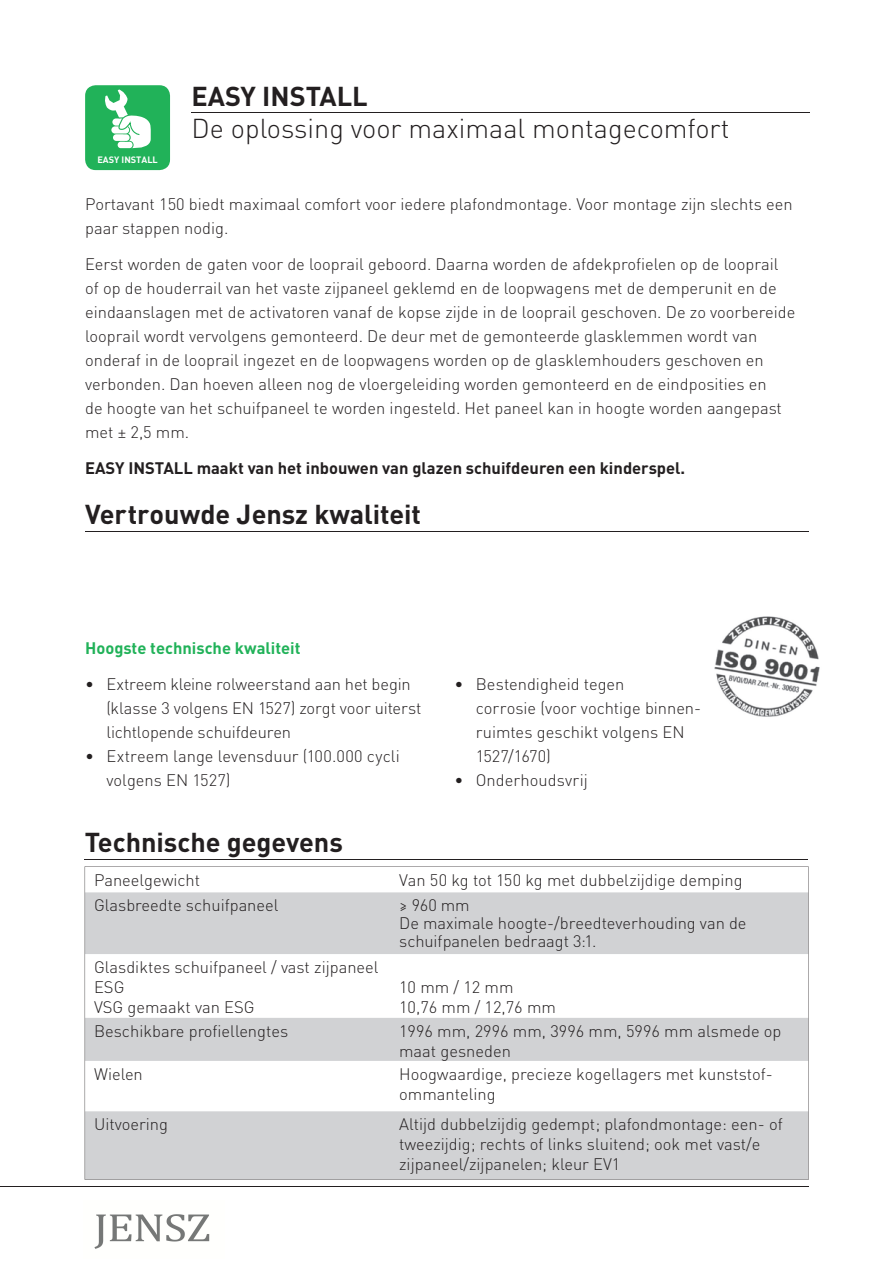
<style>
.page{position:relative;width:881px;height:1263px;background:#fff}
.page>*{position:absolute;margin:0;border:0;box-sizing:border-box;transform-origin:0 0}
.t1{font:700 27px "DIN Pro";letter-spacing:-.005em;color:#231f20}
.t2{font:300 27px "DIN Pro";color:#231f20}
.t3{font:300 16.5px/24px "DIN Pro";color:#231f20}
.t4{font:700 16.5px "DIN Pro";color:#231f20}
.t5{font:700 16.5px "DIN Pro";color:#21b259}
.t6{font:700 9.15px "DIN";color:#fff}
.s1{font-family:"Arial"}
</style>
<div class="page">
<hr style="left:191px;top:113px;width:618px;height:1px;background:#231f20">
<div style="left:85px;top:85px;width:85px;height:85px;background:#21b259;border-radius:11px"></div>
<svg style="left:105px;top:90px;width:46px;height:58px"></svg>
<hr style="left:0;top:1186px;width:808px;height:1px;background:#231f20">
<img style="left:714px;top:616px;width:106px;height:101px">
<hr style="left:85px;top:531px;width:723px;height:1px;background:#231f20">
<hr style="left:85px;top:859px;width:722px;height:1px;background:#231f20">
<svg style="left:85px;top:866px;width:723px;height:314px;fill:#d1d2d4"></svg>
<img style="left:94px;top:1214px;width:116px;height:35px">
<p class="t6" style="left:97px;top:154px;width:62px">EASY INSTALL</p>
<h1 class="t1" style="left:191px;top:78px;width:178px">EASY INSTALL</h1>
<h1 class="t2" style="left:191px;top:110px;width:539px">De oplossing voor maximaal montagecomfort</h1>
<p class="t3" style="left:85px;top:191px;width:708px">Portavant 150 biedt maximaal comfort voor iedere plafondmontage. Voor montage zijn slechts een paar stappen nodig.</p>
<p class="t3" style="left:85px;top:251px;width:711px">Eerst worden de gaten voor de looprail geboord. Daarna worden de afdekprofielen op de looprail of op de houderrail van het vaste zijpaneel geklemd en de loopwagens met de demperunit en de eindaanslagen met de activatoren vanaf de kopse zijde in de looprail geschoven. De zo voorbereide looprail wordt vervolgens gemonteerd. De deur met de gemonteerde glasklemmen wordt van onderaf in de looprail ingezet en de loopwagens worden op de glasklemhouders geschoven en verbonden. Dan hoeven alleen nog de vloergeleiding worden gemonteerd en de eindposities en<br>de hoogte van het schuifpaneel te worden ingesteld. Het paneel kan in hoogte worden aangepast met ± 2,5 mm.</p>
<p class="t4" style="left:85px;top:457px;width:601px">EASY INSTALL maakt van het inbouwen van glazen schuifdeuren een kinderspel.</p>
<h1 class="t1" style="left:85px;top:496px;width:337px">Vertrouwde <span class="s1">J</span>ensz kwaliteit</h1>
<p class="t5" style="left:85px;top:637px;width:217px">Hoogste technische kwaliteit</p>
<p class="t3" style="left:106px;top:671px;width:316px;text-indent:-21px">• Extreem kleine rolweerstand aan het begin (klasse 3 volgens EN 1527) zorgt voor uiterst lichtlopende schuifdeuren</p>
<p class="t3" style="left:106px;top:743px;width:295px;text-indent:-21px">• Extreem lange levensduur (100.000 cycli volgens EN 1527)</p>
<p class="t3" style="left:475px;top:671px;width:227px;text-indent:-21px">• Bestendigheid tegen<br>corrosie (voor vochtige binnen&shy;ruimtes geschikt volgens EN<br>1527/1670)</p>
<p class="t3" style="left:454px;top:767px;width:135px">• Onderhoudsvrij</p>
<h1 class="t1" style="left:85px;top:824px;width:260px">Technische gegevens</h1>
<p class="t3" style="left:94px;top:867px;width:108px">Paneelgewicht</p>
<p class="t3" style="left:399px;top:867px;width:345px">Van 50 kg tot 150 kg met dubbelzijdige demping</p>
<p class="t3" style="left:94px;top:893px;width:186px">Glasbreedte schuifpaneel</p>
<p class="t3" style="left:399px;top:896px;width:349px;line-height:17.7px">≥ 960 mm<br>De maximale hoogte-/breedteverhouding van de schuifpanelen bedraagt 3:1.</p>
<p class="t3" style="left:94px;top:956px;width:286px;line-height:19.8px">Glasdiktes schuifpaneel / vast zijpaneel<br>ESG<br>VSG gemaakt van ESG</p>
<p class="t3" style="left:399px;top:976px;width:158px;line-height:19.8px">10 mm / 12 mm<br>10,76 mm / 12,76 mm</p>
<p class="t3" style="left:94px;top:1018px;width:195px">Beschikbare profiellengtes</p>
<p class="t3" style="left:399px;top:1020px;width:384px;line-height:19.8px">1996 mm, 2996 mm, 3996 mm, 5996 mm alsmede op maat gesneden</p>
<p class="t3" style="left:94px;top:1061px;width:50px">Wielen</p>
<p class="t3" style="left:399px;top:1063px;width:375px;line-height:19.8px">Hoogwaardige, precieze kogellagers met kunststof&shy;ommanteling</p>
<p class="t3" style="left:94px;top:1112px;width:75px">Uitvoering</p>
<p class="t3" style="left:399px;top:1114px;width:385px;line-height:19.8px">Altijd dubbelzijdig gedempt; plafondmontage: een- of tweezijdig; rechts of links sluitend; ook met vast/e zijpaneel/zijpanelen; kleur EV1</p>
</div>
